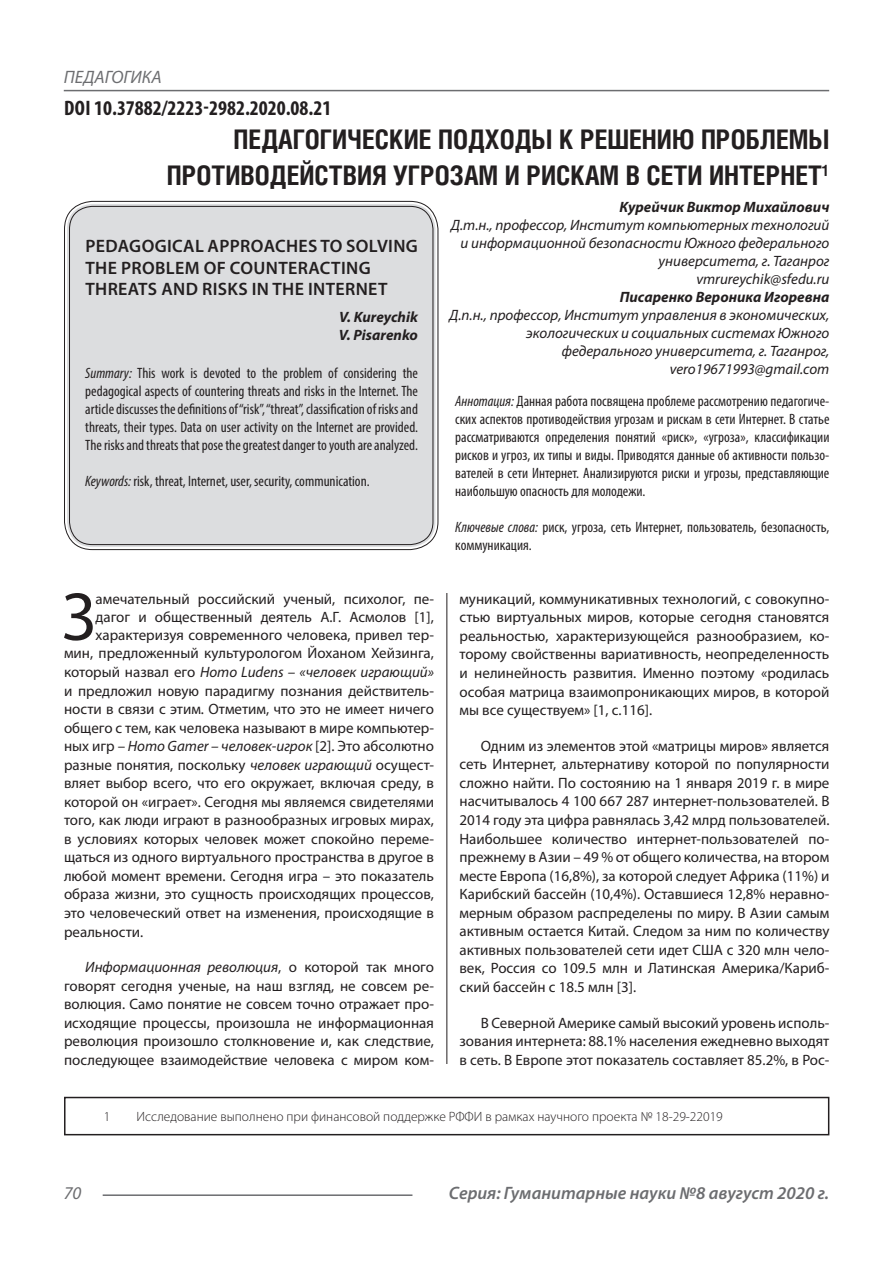
<style>
.page{position:relative;width:893px;height:1263px;background:#fff}
.page>*{position:absolute;margin:0;border:0;box-sizing:border-box;transform-origin:0 0}
.Статья_текст_первый{font:68.4px "Myriad Pro";color:#231f20}
.Статья_название{font:700 27px/36px "Helios Cond C";color:#231f20;text-align:right}
.ДОИ{font:700 condensed 21px "Myriad Pro";color:#231f20}
.Статья_название_англ{font:600 18px/21.6px "Myriad Pro";letter-spacing:.02em;color:#231f20}
.t1{font:italic 600 18px "Myriad Pro";color:#6c6d70}
.t2{font:italic 18px "Myriad Pro";color:#6c6d70}
.Статья_текст{font:15px/18.6px "Myriad Pro";color:#231f20;text-align:justify}
.Статья_текст_первый-2{font:15px "Myriad Pro";color:#231f20}
.Статья_аннотация_тек{font:condensed 15px/18px "Myriad Pro";color:#231f20;text-align:justify}
.Статья_аннотация_анг{font:condensed 15px/18px "Myriad Pro";color:#231f20;text-align:justify}
.Статья_автор_инфо{font:italic 15px/18px "Myriad Pro";color:#231f20;text-align:right}
.Статья_автор_инфо-2{font:italic 700 15px "Myriad Pro";color:#231f20}
.Статья_текст_первый-3{font:italic 15px "Myriad Pro";color:#231f20}
.Статья_автор_англ{font:italic 700 15px "Myriad Pro";color:#231f20}
.Сноска{font:300 13.5px "Myriad Pro";color:#231f20}
.s1{font-style:italic}
.s2{font-style:normal}
</style>
<div class="page">
<hr style="left:446px;top:128px;width:1px;height:1007px;background:#231f20">
<hr style="left:103px;top:1194px;width:309px;height:2px;background:#6c6d70">
<hr style="left:64px;top:90px;width:765px;height:1px;background:#6c6d70">
<div style="left:438px;top:1065px;width:16px;height:80px;background:#fff"></div>
<div style="left:443px;top:127px;width:11px;height:466px;background:#fff"></div>
<div style="left:67px;top:204px;width:368px;height:343px;background:#dcdddf;border-radius:26px"></div>
<div style="left:69px;top:206px;width:364px;height:339px;border:1px solid #231f20;border-radius:23px"></div>
<div style="left:64px;top:1097px;width:765px;height:38px;border:2px solid #231f20"></div>
<p class="t2" style="left:64px;top:66px;width:100px">ПЕДАГОГИКА</p>
<p class="ДОИ" style="left:64px;top:95px;width:269px">DOI 10.37882/2223-2982.2020.08.21</p>
<p class="Статья_название" style="left:167px;top:121px;width:664px">ПЕДАГОГИЧЕСКИЕ ПОДХОДЫ К РЕШЕНИЮ ПРОБЛЕМЫ<br>ПРОТИВОДЕЙСТВИЯ УГРОЗАМ И РИСКАМ В СЕТИ ИНТЕРНЕТ<sup>1</sup></p>
<p class="Статья_автор_инфо-2" style="left:619px;top:197px;width:212px">Курейчик Виктор Михайлович</p>
<p class="Статья_автор_инфо" style="left:451px;top:216px;width:380px">Д.т.н., профессор, Институт компьютерных технологий и информационной безопасности Южного федерального университета, г. Таганрог</p>
<p class="Статья_автор_инфо" style="left:696px;top:270px;width:135px">vmrureychik@sfedu.ru</p>
<p class="Статья_автор_инфо-2" style="left:620px;top:287px;width:211px">Писаренко Вероника Игоревна</p>
<p class="Статья_автор_инфо" style="left:449px;top:306px;width:382px">Д.п.н., профессор, Институт управления в экономических, экологических и социальных системах Южного федерального университета, г. Таганрог,</p>
<p class="Статья_автор_инфо" style="left:670px;top:360px;width:161px">vero19671993@gmail.com</p>
<p class="Статья_аннотация_тек" style="left:455px;top:392px;width:376px"><span class="s1">Аннотация:</span> Данная работа посвящена проблеме рассмотрению педагогиче&shy;ских аспектов противодействия угрозам и рискам в сети Интернет. В статье рассматриваются определения понятий «риск», «угроза», классификации рисков и угроз, их типы и виды. Приводятся данные об активности пользо&shy;вателей в сети Интернет. Анализируются риски и угрозы, представляющие наибольшую опасность для молодежи.</p>
<p class="Статья_аннотация_тек" style="left:455px;top:518px;width:376px"><span class="s1">Ключевые слова:</span> риск, угроза, сеть Интернет, пользователь, безопасность, коммуникация.</p>
<p class="Статья_название_англ" style="left:85px;top:235px;width:334px">PEDAGOGICAL APPROACHES TO SOLVING<br>THE PROBLEM OF COUNTERACTING<br>THREATS AND RISKS IN THE INTERNET</p>
<p class="Статья_автор_англ" style="left:339px;top:308px;width:81px">V. Kureychik</p>
<p class="Статья_автор_англ" style="left:339px;top:326px;width:81px">V. Pisarenko</p>
<p class="Статья_аннотация_анг" style="left:85px;top:364px;width:334px"><span class="s1">Summary:</span> This work is devoted to the problem of considering the pedagogical aspects of countering threats and risks in the Internet. The article discusses the definitions of “risk”, “threat”, classification of risks and threats, their types. Data on user activity on the Internet are provided.<br>The risks and threats that pose the greatest danger to youth are analyzed.</p>
<p class="Статья_аннотация_анг" style="left:85px;top:472px;width:286px"><span class="s1">Keywords:</span> risk, threat, Internet, user, security, communication.</p>
<p class="Статья_текст_первый" style="left:62px;top:575px;width:35px">З</p>
<p class="Статья_текст_первый-2" style="left:96px;top:590px;width:340px">амечательный российский ученый, психолог, пе-</p>
<p class="Статья_текст_первый-2" style="left:96px;top:608px;width:340px">дагог и общественный деятель А.Г. Асмолов [1],</p>
<p class="Статья_текст_первый-2" style="left:96px;top:626px;width:340px">характеризуя современного человека, привел тер-</p>
<p class="Статья_текст_первый-2" style="left:64px;top:644px;width:371px">мин, предложенный культурологом Йоханом Хейзинга,</p>
<p class="Статья_текст_первый-3" style="left:64px;top:663px;width:371px"><span class="s2">который назвал его</span> Homo Ludens – «человек играющий»</p>
<p class="Статья_текст_первый-2" style="left:64px;top:681px;width:371px">и предложил новую парадигму познания действитель-</p>
<p class="Статья_текст_первый-2" style="left:64px;top:700px;width:371px">ности в связи с этим. Отметим, что это не имеет ничего</p>
<p class="Статья_текст_первый-2" style="left:64px;top:718px;width:371px">общего с тем, как человека называют в мире компьютер-</p>
<p class="Статья_текст_первый-2" style="left:64px;top:737px;width:371px">ных игр – <span class="s1">Homo Gamer – человек-игрок</span> [2]. Это абсолютно</p>
<p class="Статья_текст_первый-2" style="left:64px;top:755px;width:371px">разные понятия, поскольку <span class="s1">человек играющий</span> осущест-</p>
<p class="Статья_текст_первый-2" style="left:64px;top:774px;width:371px">вляет выбор всего, что его окружает, включая среду, в</p>
<p class="Статья_текст_первый-2" style="left:64px;top:792px;width:371px">которой он «играет». Сегодня мы являемся свидетелями</p>
<p class="Статья_текст_первый-2" style="left:64px;top:811px;width:371px">того, как люди играют в разнообразных игровых мирах,</p>
<p class="Статья_текст_первый-2" style="left:64px;top:829px;width:371px">в условиях которых человек может спокойно переме-</p>
<p class="Статья_текст_первый-2" style="left:64px;top:848px;width:371px">щаться из одного виртуального пространства в другое в</p>
<p class="Статья_текст_первый-2" style="left:64px;top:867px;width:371px">любой момент времени. Сегодня игра – это показатель</p>
<p class="Статья_текст_первый-2" style="left:64px;top:885px;width:371px">образа жизни, это сущность происходящих процессов,</p>
<p class="Статья_текст_первый-2" style="left:64px;top:904px;width:371px">это человеческий ответ на изменения, происходящие в</p>
<p class="Статья_текст_первый-2" style="left:64px;top:922px;width:81px">реальности.</p>
<p class="Статья_текст" style="left:64px;top:957px;width:371px;text-indent:21px"><span class="s1">Информационная революция</span>, о которой так много говорят сегодня ученые, на наш взгляд, не совсем ре&shy;волюция. Само понятие не совсем точно отражает про&shy;исходящие процессы, произошла не информационная революция произошло столкновение и, как следствие, последующее взаимодействие человека с миром ком-</p>
<p class="Статья_текст" style="left:459px;top:589px;width:371px">муникаций, коммуникативных технологий, с совокупно&shy;стью виртуальных миров, которые сегодня становятся реальностью, характеризующейся разнообразием, ко&shy;торому свойственны вариативность, неопределенность и нелинейность развития. Именно поэтому «родилась особая матрица взаимопроникающих миров, в которой мы все существуем» [1, с.116].</p>
<p class="Статья_текст" style="left:459px;top:736px;width:371px;text-indent:21px">Одним из элементов этой «матрицы миров» является сеть Интернет, альтернативу которой по популярности сложно найти. По состоянию на 1 января 2019 г. в мире насчитывалось 4 100 667 287 интернет-пользователей. В 2014 году эта цифра равнялась 3,42 млрд пользователей.<br>Наибольшее количество интернет-пользователей по&shy;прежнему в Азии – 49 % от общего количества, на втором месте Европа (16,8%), за которой следует Африка (11%) и Карибский бассейн (10,4%). Оставшиеся 12,8% неравно&shy;мерным образом распределены по миру. В Азии самым активным остается Китай. Следом за ним по количеству активных пользователей сети идет США с 320 млн чело&shy;век, Россия со 109.5 млн и Латинская Америка/Кариб&shy;ский бассейн с 18.5 млн [3].</p>
<p class="Статья_текст" style="left:459px;top:1013px;width:371px;text-indent:21px">В Северной Америке самый высокий уровень исполь&shy;зования интернета: 88.1% населения ежедневно выходят в сеть. В Европе этот показатель составляет 85.2%, в Рос-</p>
<p class="Сноска" style="left:104px;top:1108px;width:8px">1</p>
<p class="Сноска" style="left:137px;top:1108px;width:588px">Исследование выполнено при финансовой поддержке РФФИ в рамках научного проекта № 18-29-22019</p>
<p class="t2" style="left:64px;top:1182px;width:19px">70</p>
<p class="t1" style="left:449px;top:1182px;width:382px">Серия: Гуманитарные науки №8 авугуст 2020 г.</p>
</div>
